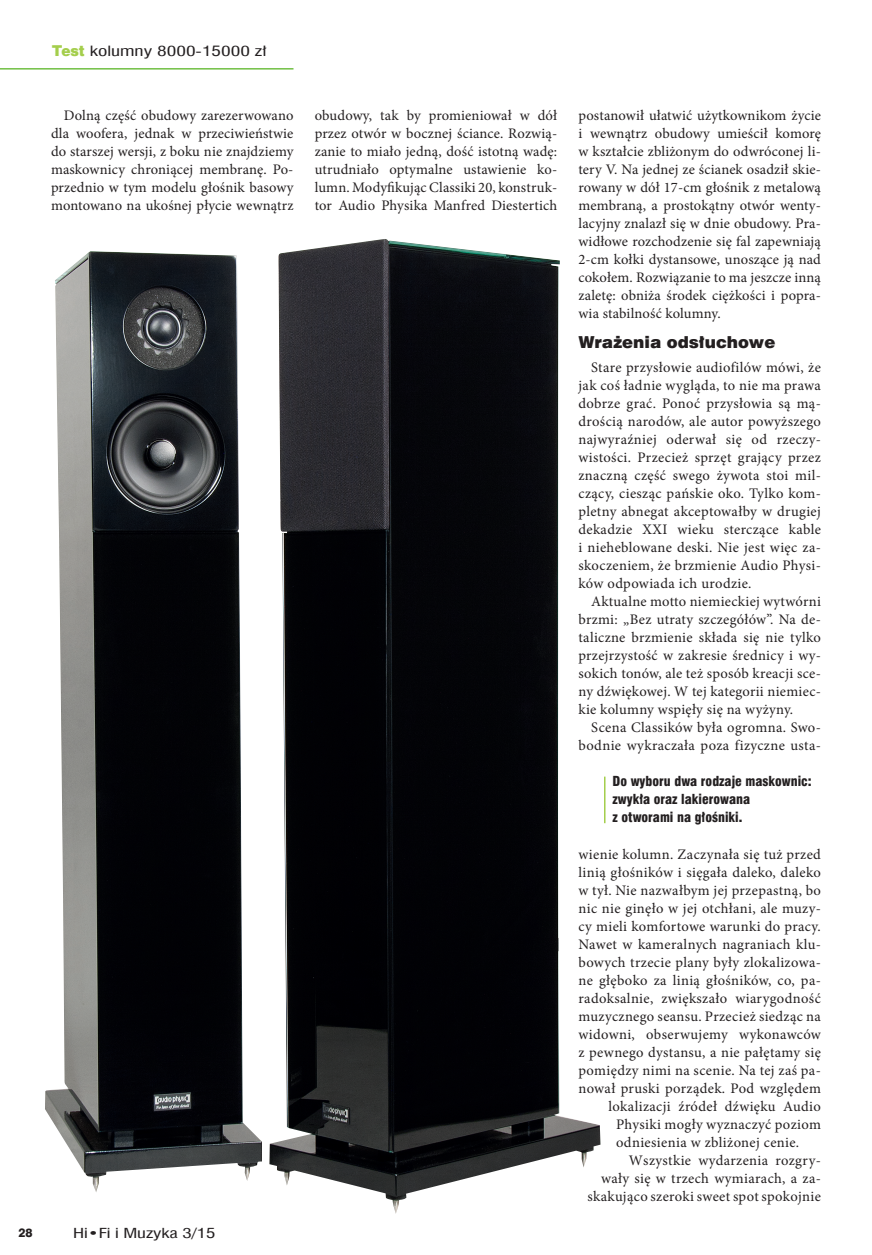
<style>
.page{position:relative;width:872px;height:1255px;background:#fff}
.page>*{position:absolute;margin:0;border:0;box-sizing:border-box;transform-origin:0 0}
.srodtytuly{font:16.5px "Swis 721 Blk EU";color:#231f20}
.tekst{font:14.55px/18px "Minion Pro";letter-spacing:.025em;color:#231f20;text-align:justify}
.t1{font:13.8px "Swis 721 Cn EU";color:#231f20;scale:1.4 1}
.podpis_do_ilustracji{font:13.5px/18px "Swis 721 Blk Cn EU";color:#231f20}
.t2{font:13.5px "Swis 721 Cn EU";letter-spacing:-.005em;color:#231f20;scale:1.4 1}
.t3{font:12px "Swis 721 Hv EU";color:#231f20}
.s1{font-family:"Swis 721 Blk 2 EU";color:#a4ce4c}
</style>
<div class="page">
<hr style="left:0;top:68px;width:293px;height:2px;background:#71bf44">
<hr style="left:604px;top:776px;width:1px;height:47px;background:#a4ce4c">
<img style="left:45px;top:239px;width:555px;height:974px">
<p class="t1" style="left:52px;top:41px;width:155px"><span class="s1">Test</span> kolumny 8000-15000 zł</p>
<p class="tekst" style="left:51px;top:106px;width:244px;text-indent:13px">Dolną część obudowy zarezerwowano dla woofera, jednak w przeciwieństwie do starszej wersji, z boku nie znajdziemy maskownicy chroniącej membranę. Po&shy;przednio w tym modelu głośnik basowy montowano na ukośnej płycie wewnątrz</p>
<p class="tekst" style="left:315px;top:106px;width:244px">obudowy, tak by promieniował w dół przez otwór w bocznej ściance. Rozwią&shy;zanie to miało jedną, dość istotną wadę: utrudniało optymalne ustawienie ko&shy;lumn. Modyfikując Classiki 20, konstruk&shy;tor Audio Physika Manfred Diestertich</p>
<p class="tekst" style="left:578px;top:106px;width:244px">postanowił ułatwić użytkownikom życie i wewnątrz obudowy umieścił komorę w kształcie zbliżonym do odwróconej li&shy;tery V. Na jednej ze ścianek osadził skie&shy;rowany w dół 17-cm głośnik z metalową membraną, a prostokątny otwór wenty&shy;lacyjny znalazł się w dnie obudowy. Pra&shy;widłowe rozchodzenie się fal zapewniają 2-cm kołki dystansowe, unoszące ją nad cokołem. Rozwiązanie to ma jeszcze inną zaletę: obniża środek ciężkości i popra&shy;wia stabilność kolumny.</p>
<p class="srodtytuly" style="left:578px;top:332px;width:198px">Wrażenia odsłuchowe</p>
<p class="tekst" style="left:578px;top:358px;width:244px;text-indent:13px">Stare przysłowie audiofilów mówi, że jak coś ładnie wygląda, to nie ma prawa dobrze grać. Ponoć przysłowia są mą&shy;drością narodów, ale autor powyższego najwyraźniej oderwał się od rzeczy&shy;wistości. Przecież sprzęt grający przez znaczną część swego żywota stoi mil&shy;czący, ciesząc pańskie oko. Tylko kom&shy;pletny abnegat akceptowałby w drugiej dekadzie XXI wieku sterczące kable i nieheblowane deski. Nie jest więc za&shy;skoczeniem, że brzmienie Audio Physi&shy;ków odpowiada ich urodzie.</p>
<p class="tekst" style="left:578px;top:592px;width:244px;text-indent:13px">Aktualne motto niemieckiej wytwórni brzmi: „Bez utraty szczegółów”. Na de&shy;taliczne brzmienie składa się nie tylko przejrzystość w zakresie średnicy i wy&shy;sokich tonów, ale też sposób kreacji sce&shy;ny dźwiękowej. W tej kategorii niemiec&shy;kie kolumny wspięły się na wyżyny.</p>
<p class="tekst" style="left:578px;top:718px;width:244px;text-align:right">Scena Classików była ogromna. Swo&shy;bodnie wykraczała poza fizyczne usta-</p>
<p class="podpis_do_ilustracji" style="left:612px;top:773px;width:201px">Do wyboru dwa rodzaje maskownic: zwykła oraz lakierowana<br>z otworami na głośniki.</p>
<p class="t3" style="left:18px;top:1225px;width:16px">28</p>
<p class="t2" style="left:73px;top:1224px;width:103px">Hi•Fi i Muzyka 3/15</p>
<p class="tekst" style="left:578px;top:844px;width:244px">wienie kolumn. Zaczynała się tuż przed</p>
<p class="tekst" style="left:578px;top:862px;width:244px">linią głośników i sięgała daleko, daleko</p>
<p class="tekst" style="left:578px;top:880px;width:244px">w tył. Nie nazwałbym jej przepastną, bo</p>
<p class="tekst" style="left:578px;top:898px;width:244px">nic nie ginęło w jej otchłani, ale muzy-</p>
<p class="tekst" style="left:578px;top:916px;width:244px">cy mieli komfortowe warunki do pracy.</p>
<p class="tekst" style="left:578px;top:934px;width:244px">Nawet w kameralnych nagraniach klu-</p>
<p class="tekst" style="left:578px;top:952px;width:244px">bowych trzecie plany były zlokalizowa-</p>
<p class="tekst" style="left:578px;top:970px;width:244px">ne głęboko za linią głośników, co, pa-</p>
<p class="tekst" style="left:578px;top:988px;width:244px">radoksalnie, zwiększało wiarygodność</p>
<p class="tekst" style="left:578px;top:1006px;width:244px">muzycznego seansu. Przecież siedząc na</p>
<p class="tekst" style="left:578px;top:1024px;width:244px">widowni, obserwujemy wykonawców</p>
<p class="tekst" style="left:578px;top:1042px;width:244px">z pewnego dystansu, a nie pałętamy się</p>
<p class="tekst" style="left:578px;top:1060px;width:244px">pomiędzy nimi na scenie. Na tej zaś pa-</p>
<p class="tekst" style="left:578px;top:1078px;width:244px">nował pruski porządek. Pod względem</p>
<p class="tekst" style="left:608px;top:1096px;width:214px">lokalizacji źródeł dźwięku Audio</p>
<p class="tekst" style="left:616px;top:1114px;width:206px">Physiki mogły wyznaczyć poziom</p>
<p class="tekst" style="left:616px;top:1132px;width:185px">odniesienia w zbliżonej cenie.</p>
<p class="tekst" style="left:587px;top:1150px;width:235px;text-align:right">Wszystkie wydarzenia rozgry-<br>wały się w trzech wymiarach, a za&shy;skakująco szeroki sweet spot spokojnie</p>
</div>
